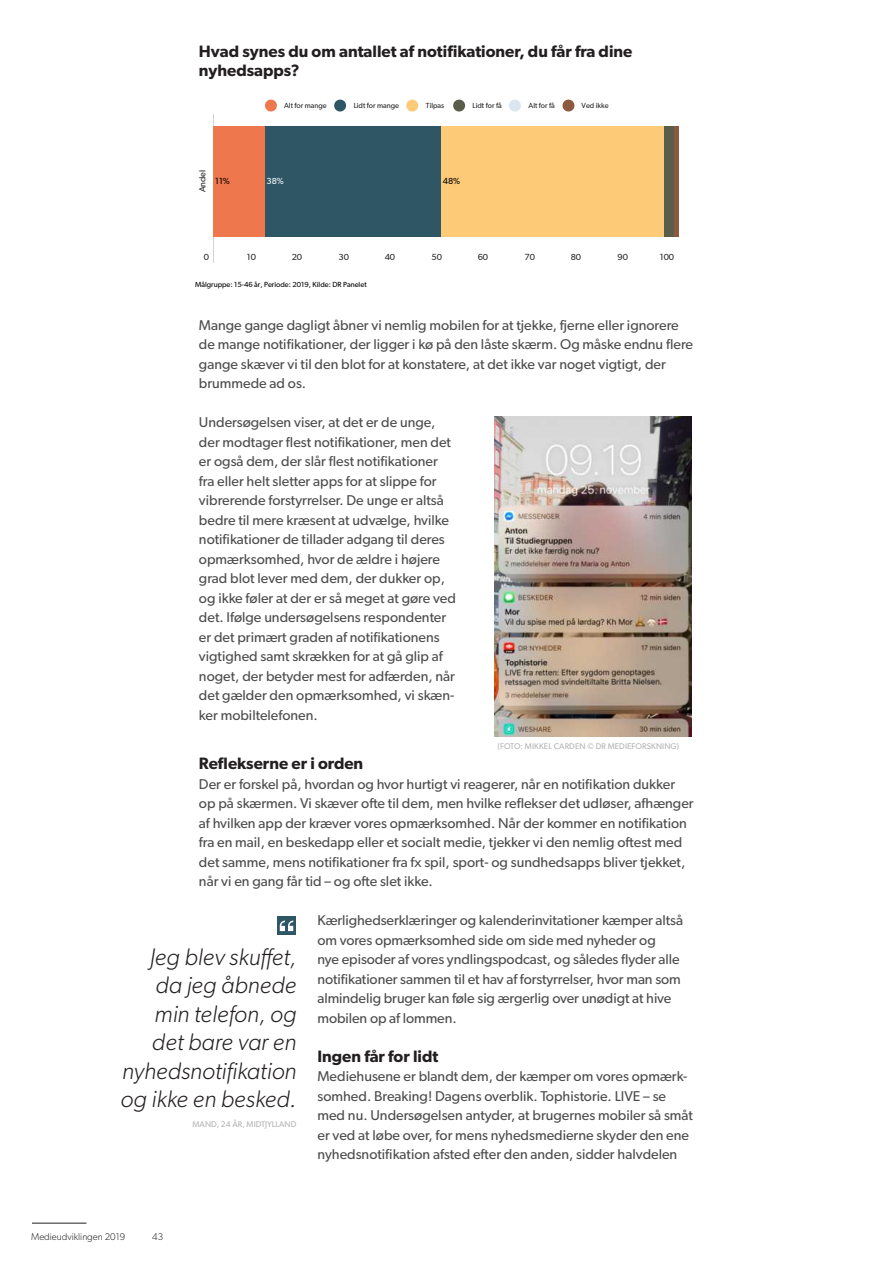
<style>
.page{position:relative;width:893px;height:1263px;background:#fff}
.page>*{position:absolute;margin:0;border:0;box-sizing:border-box;transform-origin:0 0}
.t1{font:italic 300 24px/28.5px "Gibson";color:#231f20;text-align:right}
.t2{font:600 17.85px/17.9px "Gibson";letter-spacing:-.015em;color:#262626}
.t3{font:600 16.5px/19.5px "Gibson";color:#231f20}
.t4{font:14.25px/19.5px "Gibson";color:#4d4d4d}
.t5{font:300 9.75px "Gibson";color:#231f20}
.t6{font:9px "Gibson";color:#262626}
.t7{font:9px "Gibson";color:#000}
.t8{font:9px "Gibson";color:#fff}
.t9{font:8.25px "Gibson";letter-spacing:.01em;color:#b3b3b3}
.t10{font:7.5px "Gibson";color:#262626}
.t11{font:7.5px "Gibson";color:#000}
</style>
<div class="page">
<svg style="left:278px;top:917px;width:18px;height:18px"></svg>
<svg style="left:280px;top:920px;width:13px;height:11px"></svg>
<hr style="left:213px;top:114px;width:1px;height:148px;background:#262626;opacity:.2">
<div style="left:214px;top:126px;width:51px;height:110px;background:#ef774e"></div>
<div style="left:265px;top:126px;width:176px;height:110px;background:#2e5665"></div>
<div style="left:441px;top:126px;width:223px;height:110px;background:#fdca78"></div>
<div style="left:664px;top:126px;width:10px;height:110px;background:#595d49"></div>
<div style="left:674px;top:126px;width:5px;height:110px;background:#8c593e"></div>
<svg style="left:265px;top:100px;width:12px;height:12px"></svg>
<svg style="left:334px;top:100px;width:12px;height:12px"></svg>
<svg style="left:406px;top:100px;width:12px;height:12px"></svg>
<svg style="left:453px;top:100px;width:12px;height:12px"></svg>
<svg style="left:509px;top:100px;width:12px;height:12px"></svg>
<svg style="left:562px;top:100px;width:12px;height:12px"></svg>
<img style="left:494px;top:416px;width:197px;height:321px">
<hr style="left:32px;top:1223px;width:54px;height:1px;background:#231f20">
<p class="t3" style="left:199px;top:41px;width:435px">Hvad synes du om antallet af notifikationer, du får fra dine nyhedsapps?</p>
<p class="t2" style="left:195px;top:49px;width:459px">Hvad synes du om antallet af notifikationer, du får fra dine nyhedsapps?</p>
<p class="t10" style="left:284px;top:101px;width:44px">Alt for mange</p>
<p class="t10" style="left:354px;top:101px;width:47px">Lidt for mange</p>
<p class="t10" style="left:426px;top:101px;width:20px">Tilpas</p>
<p class="t10" style="left:473px;top:101px;width:31px">Lidt for få</p>
<p class="t10" style="left:528px;top:101px;width:28px">Alt for få</p>
<p class="t10" style="left:582px;top:101px;width:29px">Ved ikke</p>
<p class="t6" style="left:197px;top:192px;width:24px;rotate:-90deg">Andel</p>
<p class="t7" style="left:215px;top:175px;width:16px">11%</p>
<p class="t8" style="left:266px;top:175px;width:19px">38%</p>
<p class="t7" style="left:443px;top:175px;width:19px">48%</p>
<p class="t6" style="left:204px;top:252px;width:7px">0</p>
<p class="t6" style="left:247px;top:252px;width:11px">10</p>
<p class="t6" style="left:292px;top:252px;width:12px">20</p>
<p class="t6" style="left:339px;top:252px;width:12px">30</p>
<p class="t6" style="left:385px;top:252px;width:12px">40</p>
<p class="t6" style="left:432px;top:252px;width:12px">50</p>
<p class="t6" style="left:478px;top:252px;width:12px">60</p>
<p class="t6" style="left:525px;top:252px;width:12px">70</p>
<p class="t6" style="left:571px;top:252px;width:12px">80</p>
<p class="t6" style="left:617px;top:252px;width:12px">90</p>
<p class="t6" style="left:660px;top:252px;width:16px">100</p>
<p class="t11" style="left:195px;top:280px;width:173px">Målgruppe: 15-46 år, Periode: 2019, Kilde: DR Panelet</p>
<p class="t4" style="left:199px;top:315px;width:496px">Mange gange dagligt åbner vi nemlig mobilen for at tjekke, fjerne eller ignorere de mange notifikationer, der ligger i kø på den låste skærm. Og måske endnu flere gange skæver vi til den blot for at konstatere, at det ikke var noget vigtigt, der brummede ad os.</p>
<p class="t4" style="left:199px;top:412px;width:259px">Undersøgelsen viser, at det er de unge, der modtager flest notifikationer, men det er også dem, der slår flest notifikationer fra eller helt sletter apps for at slippe for vibrerende forstyrrelser. De unge er altså bedre til mere kræsent at udvælge, hvilke notifikationer de tillader adgang til deres opmærksomhed, hvor de ældre i højere grad blot lever med dem, der dukker op, og ikke føler at der er så meget at gøre ved det. Ifølge undersøgelsens respondenter er det primært graden af notifikationens vigtighed samt skrækken for at gå glip af noget, der betyder mest for adfærden, når det gælder den opmærksomhed, vi skæn&shy;ker mobiltelefonen.</p>
<p class="t9" style="left:498px;top:742px;width:183px">(FOTO: MIKKEL CARDEN © DR MEDIEFORSKNING)</p>
<p class="t3" style="left:199px;top:753px;width:166px">Reflekserne er i orden</p>
<p class="t4" style="left:199px;top:774px;width:496px">Der er forskel på, hvordan og hvor hurtigt vi reagerer, når en notifikation dukker op på skærmen. Vi skæver ofte til dem, men hvilke reflekser det udløser, afhænger af hvilken app der kræver vores opmærksomhed. Når der kommer en notifikation fra en mail, en beskedapp eller et socialt medie, tjekker vi den nemlig oftest med det samme, mens notifikationer fra fx spil, sport- og sundhedsapps bliver tjekket, når vi en gang får tid – og ofte slet ikke.</p>
<p class="t4" style="left:317px;top:910px;width:367px">Kærlighedserklæringer og kalenderinvitationer kæmper altså om vores opmærksomhed side om side med nyheder og<br>nye episoder af vores yndlingspodcast, og således flyder alle notifikationer sammen til et hav af forstyrrelser, hvor man som almindelig bruger kan føle sig ærgerlig over unødigt at hive mobilen op af lommen.</p>
<p class="t3" style="left:317px;top:1046px;width:122px">Ingen får for lidt</p>
<p class="t4" style="left:317px;top:1066px;width:377px">Mediehusene er blandt dem, der kæmper om vores opmærk&shy;somhed. Breaking! Dagens overblik. Tophistorie. LIVE – se med nu. Undersøgelsen antyder, at brugernes mobiler så småt er ved at løbe over, for mens nyhedsmedierne skyder den ene nyhedsnotifikation afsted efter den anden, sidder halvdelen</p>
<h1 class="t1" style="left:121px;top:942px;width:177px">Jeg blev skuffet, da jeg åbnede min telefon, og det bare var en nyhedsnotifikation og ikke en besked.</h1>
<p class="t9" style="left:192px;top:1119px;width:105px">MAND, 24 ÅR, MIDTJYLLAND</p>
<p class="t5" style="left:31px;top:1231px;width:96px">Medieudviklingen 2019</p>
<p class="t5" style="left:152px;top:1231px;width:12px">43</p>
</div>
